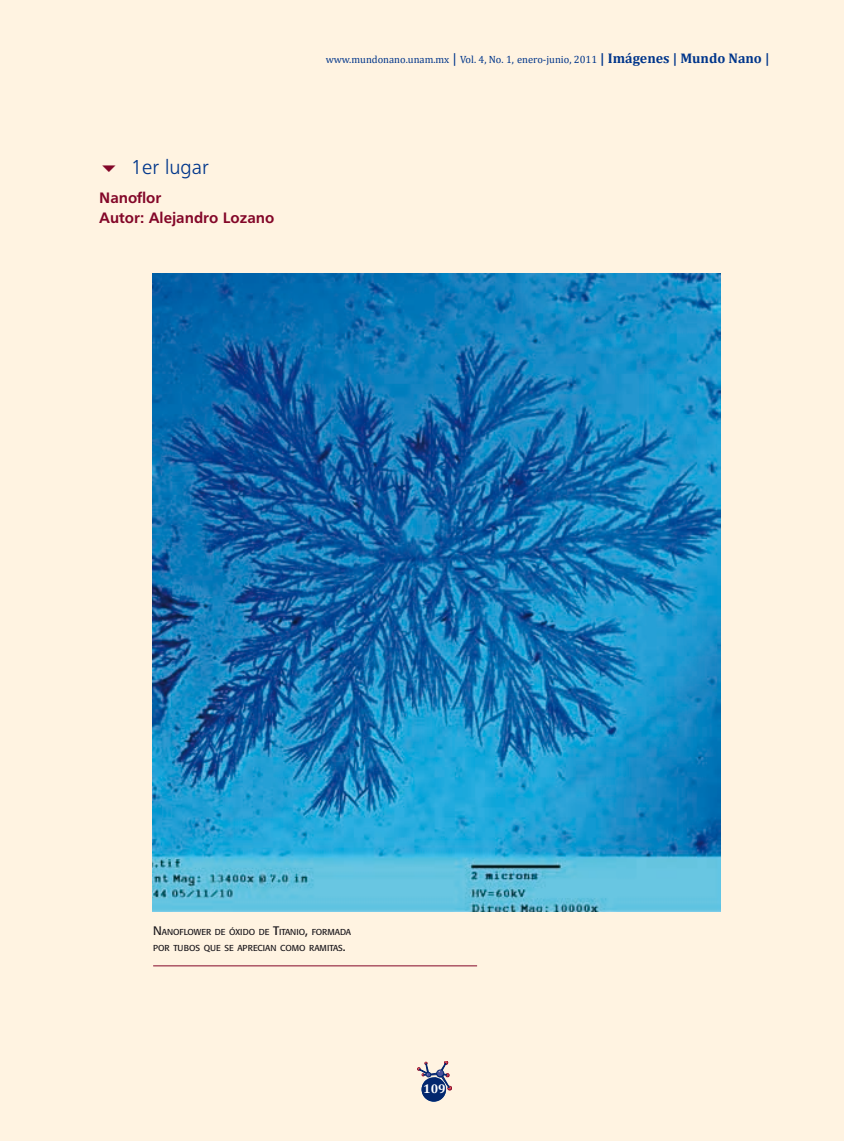
<style>
.page{position:relative;width:844px;height:1141px;background:#fff}
.page>*{position:absolute;margin:0;border:0;box-sizing:border-box;transform-origin:0 0}
.t1{font:21px "Frugal Sans Light DTC";color:#00368b}
.t2{font:15.75px/19.2px "Frugal Sans Bold DTC";color:#830628}
.t3{font:700 12.6px "Cambria";color:#fff}
.t4{font:10.5px "Cambria";color:#00368b}
.t5{font:8.58px/15.8px "Formata";color:#1a171c}
.s1{font-size:14px}
.s2{font-weight:700;font-size:14px}
.s3{font-size:12.25px}
</style>
<div class="page">
<div style="left:0;top:0;width:843px;height:1141px;background:#fff3e1"></div>
<svg style="left:417px;top:1061px;width:34px;height:41px"></svg>
<div style="left:421px;top:1077px;width:25px;height:25px;background:#03276e;border-radius:50%"></div>
<hr style="left:153px;top:966px;width:324px;height:1px;background:#830628">
<img style="left:153px;top:274px;width:567px;height:638px">
<h1 class="t1" style="left:131px;top:156px;width:80px">1er lugar</h1>
<h2 class="t2" style="left:99px;top:188px;width:176px">Nanoflor<br>Autor: Alejandro Lozano</h2>
<p class="t4" style="left:325px;top:54px;width:445px">www.mundonano.unam.mx <span class="s1">|</span> Vol. 4, No. 1, enero-junio, 2011 <span class="s2">| Imágenes | Mundo Nano |</span></p>
<p class="t5" style="left:153px;top:924px;width:199px"><span class="s3">N</span>ANOFLOWER DE ÓXIDO DE <span class="s3">T</span>ITANIO<span class="s3">,</span> FORMADA<br>POR TUBOS QUE SE APRECIAN COMO RAMITAS<span class="s3">.</span></p>
<p class="t3" style="left:423px;top:1081px;width:24px">109</p>
</div>
